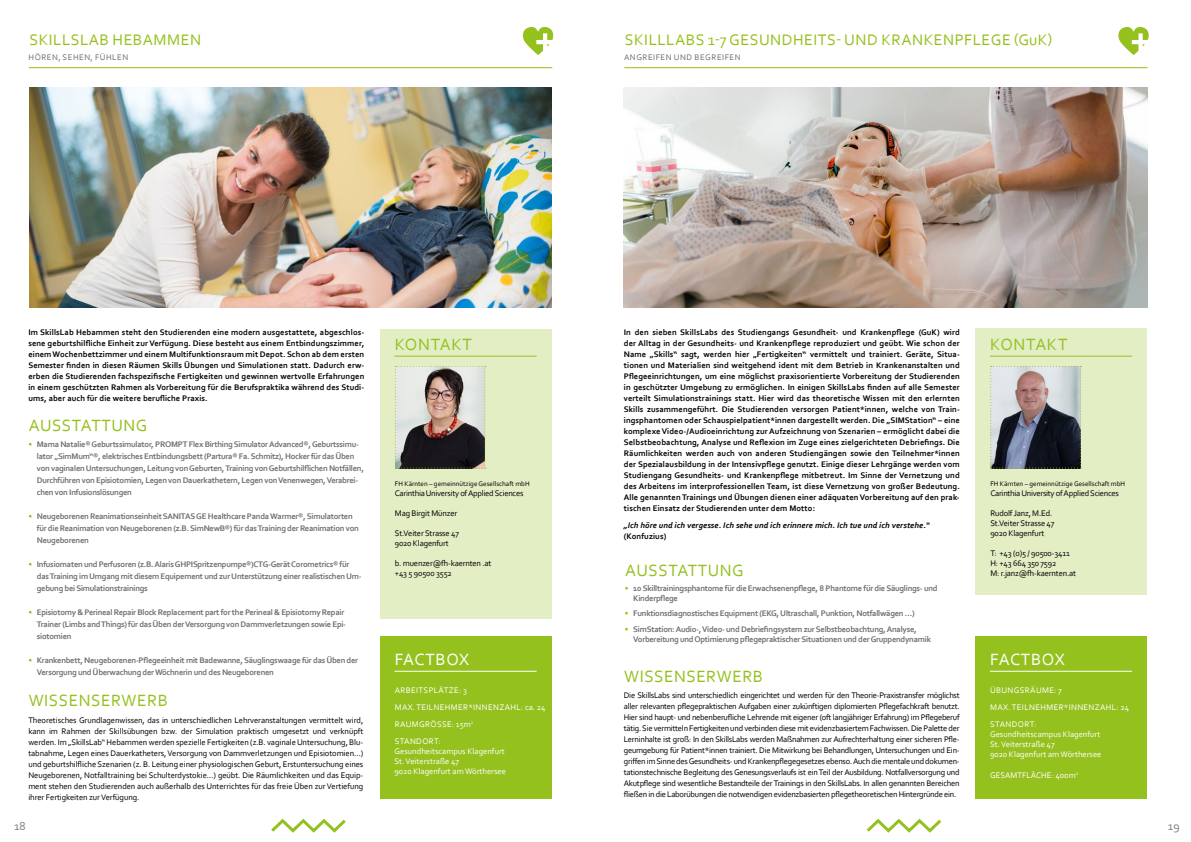
<style>
.page{position:relative;width:1191px;height:842px;background:#fff}
.page>*{position:absolute;margin:0;border:0;box-sizing:border-box;transform-origin:0 0}
.t1{font:17.1px "Corbel";letter-spacing:.03em;color:#95c11f}
.t2{font:17.1px "Corbel";letter-spacing:.035em;color:#fff}
.t3{font:16px "Corbel";letter-spacing:.03em;color:#95c11f}
.t4{font:12px "Corbel";color:#7c7b7b}
.t5{font:8.5px/11px "Corbel";letter-spacing:-.02em;color:#000}
.t6{font:700 8.5px/11px "Corbel";letter-spacing:.01em;color:#000;text-align:justify}
.t7{font:700 8.5px/12px "Corbel";letter-spacing:-.03em;color:#706f6f}
.t8{font:8.5px/10.2px "Corbel";color:#fff}
.t9{font:8.5px/17.1px "Corbel";letter-spacing:.04em;color:#fff}
.t10{font:italic 700 8.5px "Corbel";letter-spacing:.01em;color:#000}
.t11{font:8.5px "Corbel";letter-spacing:.06em;color:#706f6f}
.t12{font:7px "Corbel";color:#000}
.s1{color:#95c11f}
</style>
<div class="page">
<svg style="left:271px;top:818px;width:75px;height:15px"></svg>
<hr style="left:29px;top:67px;width:523px;height:1px;background:#95c11f">
<div style="left:380px;top:329px;width:171px;height:290px;background:#e3eec5"></div>
<hr style="left:394px;top:356px;width:142px;height:1px;background:#95c11f">
<img style="left:395px;top:366px;width:91px;height:102px">
<div style="left:380px;top:636px;width:171px;height:163px;background:#95c11f"></div>
<hr style="left:394px;top:671px;width:142px;height:1px;background:#fff">
<svg style="left:523px;top:27px;width:31px;height:28px"></svg>
<img style="left:29px;top:87px;width:522px;height:220px">
<svg style="left:866px;top:818px;width:76px;height:15px"></svg>
<hr style="left:624px;top:67px;width:523px;height:1px;background:#95c11f">
<div style="left:975px;top:329px;width:172px;height:266px;background:#e3eec5"></div>
<hr style="left:990px;top:356px;width:142px;height:1px;background:#95c11f">
<svg style="left:990px;top:366px;width:91px;height:102px;background:#7e7e85"></svg>
<div style="left:975px;top:636px;width:172px;height:163px;background:#95c11f"></div>
<hr style="left:990px;top:671px;width:142px;height:1px;background:#fff">
<svg style="left:1118px;top:27px;width:31px;height:28px"></svg>
<img style="left:624px;top:87px;width:523px;height:220px">
<h2 class="t3" style="left:29px;top:29px;width:173px">SKILLSLAB HEBAMMEN</h2>
<p class="t11" style="left:29px;top:51px;width:101px">HÖREN, SEHEN, FÜHLEN</p>
<h2 class="t3" style="left:625px;top:29px;width:429px">SKILLLABS 1-7GESUNDHEITS- UND KRANKENPFLEGE (GuK)</h2>
<p class="t11" style="left:624px;top:51px;width:118px">ANGREIFEN UND BEGREIFEN</p>
<p class="t6" style="left:28px;top:326px;width:337px">Im SkillsLab Hebammen steht den Studierenden eine modern ausgestattete, abgeschlos&shy;sene geburtshilfliche Einheit zur Verfügung. Diese besteht aus einem Entbindungszimmer, einem Wochenbettzimmer und einem Multifunktionsraum mit Depot. Schon ab dem ersten Semester finden in diesen Räumen Skills Übungen und Simulationen statt. Dadurch erw&shy;erben die Studierenden fachspezifische Fertigkeiten und gewinnen wertvolle Erfahrungen in einem geschützten Rahmen als Vorbereitung für die Berufspraktika während des Studi&shy;ums, aber auch für die weitere berufliche Praxis.</p>
<h1 class="t1" style="left:29px;top:415px;width:120px">AUSSTATTUNG</h1>
<p class="t7" style="left:37px;top:438px;width:329px;text-indent:-8px"><span class="s1">•</span> Mama Natalie® Geburtssimulator, PROMPT Flex Birthing Simulator Advanced®, Geburtssimu&shy;lator „SimMum“®, elektrisches Entbindungsbett (Partura® Fa. Schmitz), Hocker für das Üben von vaginalen Untersuchungen, Leitung von Geburten, Training von Geburtshilflichen Notfällen, Durchführen von Episiotomien, Legen von Dauerkathetern, Legen von Venenwegen, Verabrei&shy;chen von Infusionslösungen</p>
<p class="t7" style="left:37px;top:510px;width:324px;text-indent:-8px"><span class="s1">•</span> Neugeborenen Reanimationseinheit SANITAS GE Healthcare Panda Warmer®, Simulatorten für die Reanimation von Neugeborenen (z.B. SimNewB®) für das Training der Reanimation von<br>Neugeborenen</p>
<p class="t7" style="left:37px;top:558px;width:326px;text-indent:-8px"><span class="s1">•</span> Infusiomaten und Perfusoren (z.B. Alaris GHPISpritzenpumpe®)CTG-Gerät Corometrics® für das Training im Umgang mit diesem Equipement und zur Unterstützung einer realistischen Um&shy;gebung bei Simulationstrainings</p>
<p class="t7" style="left:37px;top:606px;width:311px;text-indent:-8px"><span class="s1">•</span> Episiotomy &amp; Perineal Repair Block Replacement part for the Perineal &amp; Episiotomy Repair<br>Trainer (Limbs and Things) für das Üben der Versorgung von Dammverletzungen sowie Epi&shy;siotomien</p>
<p class="t7" style="left:37px;top:654px;width:323px;text-indent:-8px"><span class="s1">•</span> Krankenbett, Neugeborenen-Pflegeeinheit mit Badewanne, Säuglingswaage für das Üben der<br>Versorgung und Überwachung der Wöchnerin und des Neugeborenen</p>
<h1 class="t1" style="left:29px;top:689px;width:141px">WISSENSERWERB</h1>
<p class="t5" style="left:28px;top:714px;width:336px;text-align:justify">Theoretisches Grundlagenwissen, das in unterschiedlichen Lehrveranstaltungen vermittelt wird, kann im Rahmen der Skillsübungen bzw. der Simulation praktisch umgesetzt und verknüpft werden. Im „SkillsLab“ Hebammen werden spezielle Fertigkeiten (z.B. vaginaleUntersuchung, Blu&shy;tabnahme, Legen eines Dauerkatheters,Versorgung von Dammverletzungen und Episiotomien…) und geburtshilfliche Szenarien (z. B. Leitung einer physiologischenGeburt, Erstuntersuchung eines Neugeborenen, Notfalltraining bei Schulterdystokie…) geübt. Die Räumlichkeiten und das Equip&shy;ment stehen den Studierenden auch außerhalb des Unterrichtes für das freie Üben zur Vertiefung ihrer Fertigkeiten zur Verfügung.</p>
<h1 class="t1" style="left:395px;top:333px;width:79px">KONTAKT</h1>
<p class="t12" style="left:395px;top:479px;width:136px">FH Kärnten – gemeinnützige Gesellschaft mbH</p>
<p class="t5" style="left:395px;top:487px;width:130px">Carinthia University of Applied Sciences</p>
<p class="t5" style="left:395px;top:507px;width:64px">Mag Birgit Münzer</p>
<p class="t5" style="left:395px;top:528px;width:66px;line-height:10px">St.Veiter Strasse 47<br>9020 Klagenfurt</p>
<p class="t5" style="left:395px;top:558px;width:98px;line-height:10px">b. muenzer@fh-kaernten .at +43 5 90500 3552</p>
<h1 class="t2" style="left:395px;top:648px;width:76px">FACTBOX</h1>
<p class="t9" style="left:395px;top:681px;width:152px">ARBEITSPLÄTZE: 3<br>MAX. TEILNEHMER*INNENZAHL: ca. 24<br>RAUMGRÖSSE: 15m<sup>2<br></sup>STANDORT:</p>
<p class="t8" style="left:394px;top:746px;width:113px">Gesundheitscampus Klagenfurt<br>St.Veiterstraße 47<br>9020 Klagenfurt am Wörthersee</p>
<p class="t6" style="left:624px;top:326px;width:337px">In den sieben SkillsLabs des Studiengangs Gesundheit- und Krankenpflege (GuK) wird der Alltag in der Gesundheits- und Krankenpflege reproduziert und geübt. Wie schon der Name „Skills“ sagt, werden hier „Fertigkeiten“ vermittelt und trainiert. Geräte, Situa&shy;tionen und Materialien sind weitgehend ident mit dem Betrieb in Krankenanstalten und Pflegeeinrichtungen, um eine möglichst praxisorientierte Vorbereitung der Studierenden in geschützter Umgebung zu ermöglichen. In einigen SkillsLabs finden auf alle Semester verteilt Simulationstrainings statt. Hier wird das theoretische Wissen mit den erlernten Skills zusammengeführt. Die Studierenden versorgen Patient*innen, welche von Train&shy;ingsphantomen oder Schauspielpatient*innen dargestellt werden. Die „SIMStation“ – eine komplexe Video-/Audioeinrichtung zur Aufzeichnung von Szenarien – ermöglicht dabei die Selbstbeobachtung, Analyse und Reflexion im Zuge eines zielgerichteten Debriefings. Die Räumlichkeiten werden auch von anderen Studiengängen sowie den Teilnehmer*innen der Spezialausbildung in der Intensivpflege genutzt. Einige dieser Lehrgänge werden vom Studiengang Gesundheits- und Krankenpflege mitbetreut. Im Sinne der Vernetzung und des Arbeitens im interprofessionellen Team, ist diese Vernetzung von großer Bedeutung.<br>Alle genannten Trainings und Übungen dienen einer adäquaten Vorbereitung auf den prak&shy;tischen Einsatz der Studierenden unter dem Motto:</p>
<p class="t10" style="left:624px;top:520px;width:307px">„Ich höre und ich vergesse. Ich sehe und ich erinnere mich. Ich tue und ich verstehe.“</p>
<p class="t6" style="left:624px;top:530px;width:44px">(Konfuzius)</p>
<h1 class="t1" style="left:625px;top:560px;width:120px">AUSSTATTUNG</h1>
<p class="t7" style="left:633px;top:583px;width:306px;line-height:10.2px;text-indent:-8px"><span class="s1">•</span> 10 Skilltrainingsphantome für die Erwachsenenpflege, 8 Phantome für die Säuglings- und<br>Kinderpflege</p>
<p class="t7" style="left:625px;top:607px;width:291px"><span class="s1">•</span> Funktionsdiagnostisches Equipment (EKG, Ultraschall, Punktion, Notfallwägen …)</p>
<p class="t7" style="left:633px;top:623px;width:299px;line-height:10.2px;text-indent:-8px"><span class="s1">•</span> SimStation: Audio-, Video- und Debriefingsystem zur Selbstbeobachtung, Analyse,<br>Vorbereitung und Optimierung pflegepraktischer Situationen und der Gruppendynamik</p>
<h1 class="t1" style="left:624px;top:665px;width:140px">WISSENSERWERB</h1>
<p class="t5" style="left:624px;top:689px;width:337px;text-align:justify">Die SkillsLabs sind unterschiedlich eingerichtet und werden für den Theorie-Praxistransfer möglichst aller relevanten pflegepraktischen Aufgaben einer zukünftigen diplomierten Pflegefachkraft benutzt.<br>Hier sind haupt- und nebenberufliche Lehrende mit eigener (oft langjähriger Erfahrung) im Pflegeberuf tätig. Sie vermitteln Fertigkeiten und verbinden diese mit evidenzbasiertem Fachwissen. Die Palette der Lerninhalte ist groß: In den SkillsLabs werden Maßnahmen zur Aufrechterhaltung einer sicheren Pfle&shy;geumgebung für Patient*innen trainiert. Die Mitwirkung bei Behandlungen, Untersuchungen und Ein&shy;griffen imSinne desGesundheits-und Krankenpflegegesetzesebenso.Auch diementaleund dokumen&shy;tationstechnische Begleitung des Genesungsverlaufs ist ein Teil der Ausbildung. Notfallversorgung und Akutpflege sind wesentliche Bestandteile derTrainings in den SkillsLabs. In allen genannten Bereichen fließen in die Laborübungen die notwendigen evidenzbasierten pflegetheoretischen Hintergründe ein.</p>
<h1 class="t1" style="left:990px;top:333px;width:79px">KONTAKT</h1>
<p class="t12" style="left:990px;top:479px;width:136px">FH Kärnten – gemeinnützige Gesellschaft mbH</p>
<p class="t5" style="left:990px;top:487px;width:130px">Carinthia University of Applied Sciences</p>
<p class="t5" style="left:990px;top:508px;width:66px;line-height:10px">Rudolf Janz, M.Ed.<br>St.Veiter Strasse 47<br>9020 Klagenfurt</p>
<p class="t5" style="left:990px;top:548px;width:87px;line-height:10px">T: +43 (0)5 / 90500-3411<br>H: +43 664 350 7592<br>M: r.janz@fh-kaernten.at</p>
<h1 class="t2" style="left:990px;top:648px;width:76px">FACTBOX</h1>
<p class="t9" style="left:990px;top:681px;width:141px">ÜBUNGSRÄUME: 7<br>MAX. TEILNEHMER*INNENZAHL: 24<br>STANDORT:</p>
<p class="t8" style="left:990px;top:729px;width:113px">Gesundheitscampus Klagenfurt<br>St.Veiterstraße 47<br>9020 Klagenfurt am Wörthersee</p>
<p class="t8" style="left:990px;top:769px;width:90px">GESAMTFLÄCHE: 400m<sup>2</sup></p>
<h3 class="t4" style="left:14px;top:819px;width:13px">18</h3>
<h3 class="t4" style="left:1168px;top:819px;width:13px">19</h3>
</div>
